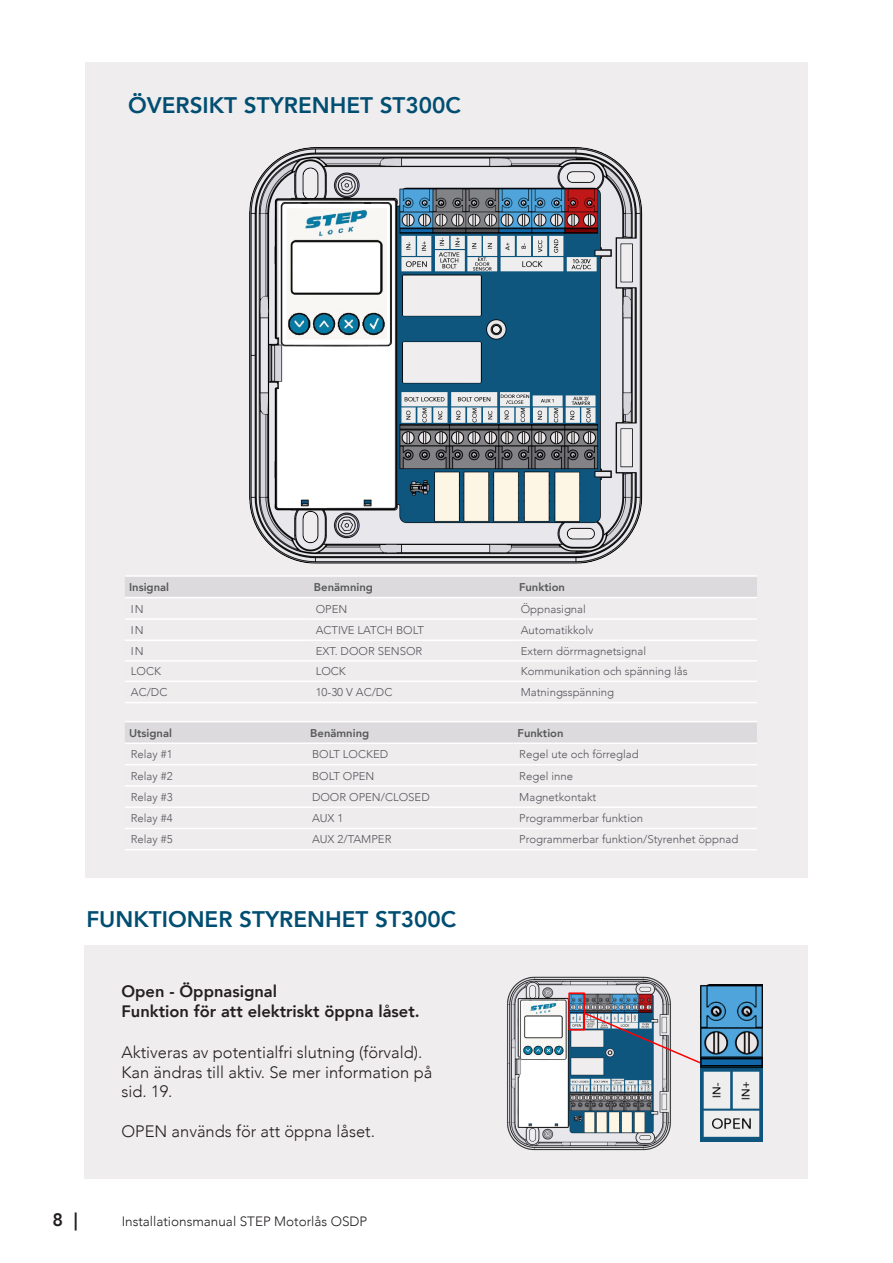
<style>
.page{position:relative;width:893px;height:1263px;background:#fff}
.page>*{position:absolute;margin:0;border:0;box-sizing:border-box;transform-origin:0 0}
.t1{font:800 22.5px "Avenir LT Com";color:#004e71}
.t2{font:800 18px "Avenir LT Com";color:#231f20}
.t3{font:300 16.5px/19.8px "Avenir LT Com";color:#231f20}
.t4{font:800 16.5px "Avenir LT Com";color:#231f20}
.t5{font:300 13.5px "Avenir LT Com";color:#231f20}
.Tabell_bröd{font:300 11.25px "Avenir LT Com";color:#54555a}
.Tabell_rubrik{font:800 11.25px "Avenir LT Com";color:#57585a}
</style>
<div class="page">
<div style="left:85px;top:62px;width:722px;height:816px;background:#f0edee"></div>
<img style="left:249px;top:147px;width:394px;height:417px">
<div style="left:125px;top:577px;width:632px;height:20px;background:#dcdadc"></div>
<hr style="left:125px;top:575px;width:185px;height:2px;background:#fff">
<hr style="left:310px;top:575px;width:205px;height:2px;background:#fff">
<hr style="left:515px;top:575px;width:242px;height:2px;background:#fff">
<hr style="left:125px;top:597px;width:185px;height:1px;background:#fff">
<hr style="left:310px;top:597px;width:205px;height:1px;background:#fff">
<hr style="left:515px;top:597px;width:242px;height:1px;background:#fff">
<hr style="left:125px;top:618px;width:185px;height:2px;background:#fff">
<hr style="left:310px;top:618px;width:205px;height:2px;background:#fff">
<hr style="left:515px;top:618px;width:242px;height:2px;background:#fff">
<hr style="left:125px;top:639px;width:185px;height:2px;background:#fff">
<hr style="left:310px;top:639px;width:205px;height:2px;background:#fff">
<hr style="left:515px;top:639px;width:242px;height:2px;background:#fff">
<hr style="left:125px;top:660px;width:185px;height:1px;background:#fff">
<hr style="left:310px;top:660px;width:205px;height:1px;background:#fff">
<hr style="left:515px;top:660px;width:242px;height:1px;background:#fff">
<hr style="left:125px;top:680px;width:185px;height:2px;background:#fff">
<hr style="left:310px;top:680px;width:205px;height:2px;background:#fff">
<hr style="left:515px;top:680px;width:242px;height:2px;background:#fff">
<hr style="left:125px;top:702px;width:185px;height:1px;background:#fff">
<hr style="left:310px;top:702px;width:205px;height:1px;background:#fff">
<hr style="left:515px;top:702px;width:242px;height:1px;background:#fff">
<div style="left:125px;top:723px;width:632px;height:19px;background:#dcdadc"></div>
<hr style="left:125px;top:721px;width:181px;height:1px;background:#fff">
<hr style="left:306px;top:721px;width:207px;height:1px;background:#fff">
<hr style="left:513px;top:721px;width:244px;height:1px;background:#fff">
<hr style="left:125px;top:742px;width:181px;height:2px;background:#fff">
<hr style="left:306px;top:742px;width:207px;height:2px;background:#fff">
<hr style="left:513px;top:742px;width:244px;height:2px;background:#fff">
<hr style="left:125px;top:764px;width:181px;height:1px;background:#fff">
<hr style="left:306px;top:764px;width:207px;height:1px;background:#fff">
<hr style="left:513px;top:764px;width:244px;height:1px;background:#fff">
<hr style="left:125px;top:785px;width:181px;height:2px;background:#fff">
<hr style="left:306px;top:785px;width:207px;height:2px;background:#fff">
<hr style="left:513px;top:785px;width:244px;height:2px;background:#fff">
<hr style="left:125px;top:806px;width:181px;height:2px;background:#fff">
<hr style="left:306px;top:806px;width:207px;height:2px;background:#fff">
<hr style="left:513px;top:806px;width:244px;height:2px;background:#fff">
<hr style="left:125px;top:828px;width:181px;height:1px;background:#fff">
<hr style="left:306px;top:828px;width:207px;height:1px;background:#fff">
<hr style="left:513px;top:828px;width:244px;height:1px;background:#fff">
<hr style="left:125px;top:849px;width:181px;height:1px;background:#fff">
<hr style="left:306px;top:849px;width:207px;height:1px;background:#fff">
<hr style="left:513px;top:849px;width:244px;height:1px;background:#fff">
<div style="left:84px;top:945px;width:724px;height:233px;background:#f0edee"></div>
<img style="left:507px;top:976px;width:164px;height:175px">
<div style="left:568px;top:992px;width:17px;height:38px;border:2px solid #f00"></div>
<svg style="left:582px;top:1011px;width:118px;height:54px"></svg>
<img style="left:700px;top:985px;width:63px;height:157px">
<p class="t1" style="left:128px;top:92px;width:334px">ÖVERSIKT STYRENHET ST300C</p>
<p class="Tabell_rubrik" style="left:129px;top:580px;width:42px">Insignal</p>
<p class="Tabell_rubrik" style="left:314px;top:580px;width:60px">Benämning</p>
<p class="Tabell_rubrik" style="left:519px;top:580px;width:48px">Funktion</p>
<p class="Tabell_bröd" style="left:131px;top:602px;width:14px">IN</p>
<p class="Tabell_bröd" style="left:316px;top:602px;width:33px">OPEN</p>
<p class="Tabell_bröd" style="left:521px;top:602px;width:67px">Öppnasignal</p>
<p class="Tabell_bröd" style="left:131px;top:623px;width:14px">IN</p>
<p class="Tabell_bröd" style="left:316px;top:623px;width:110px">ACTIVE LATCH BOLT</p>
<p class="Tabell_bröd" style="left:521px;top:623px;width:74px">Automatikkolv</p>
<p class="Tabell_bröd" style="left:131px;top:644px;width:14px">IN</p>
<p class="Tabell_bröd" style="left:316px;top:644px;width:108px">EXT. DOOR SENSOR</p>
<p class="Tabell_bröd" style="left:521px;top:644px;width:127px">Extern dörrmagnetsignal</p>
<p class="Tabell_bröd" style="left:131px;top:665px;width:32px">LOCK</p>
<p class="Tabell_bröd" style="left:316px;top:665px;width:32px">LOCK</p>
<p class="Tabell_bröd" style="left:521px;top:665px;width:168px">Kommunikation och spänning lås</p>
<p class="Tabell_bröd" style="left:131px;top:686px;width:38px">AC/DC</p>
<p class="Tabell_bröd" style="left:316px;top:686px;width:78px">10-30 V AC/DC</p>
<p class="Tabell_bröd" style="left:521px;top:686px;width:95px">Matningsspänning</p>
<p class="Tabell_rubrik" style="left:129px;top:726px;width:44px">Utsignal</p>
<p class="Tabell_rubrik" style="left:310px;top:726px;width:60px">Benämning</p>
<p class="Tabell_rubrik" style="left:517px;top:726px;width:48px">Funktion</p>
<p class="Tabell_bröd" style="left:131px;top:748px;width:43px">Relay #1</p>
<p class="Tabell_bröd" style="left:312px;top:748px;width:78px">BOLT LOCKED</p>
<p class="Tabell_bröd" style="left:519px;top:748px;width:121px">Regel ute och förreglad</p>
<p class="Tabell_bröd" style="left:131px;top:769px;width:43px">Relay #2</p>
<p class="Tabell_bröd" style="left:312px;top:769px;width:64px">BOLT OPEN</p>
<p class="Tabell_bröd" style="left:519px;top:769px;width:55px">Regel inne</p>
<p class="Tabell_bröd" style="left:131px;top:790px;width:43px">Relay #3</p>
<p class="Tabell_bröd" style="left:312px;top:790px;width:119px">DOOR OPEN/CLOSED</p>
<p class="Tabell_bröd" style="left:519px;top:790px;width:79px">Magnetkontakt</p>
<p class="Tabell_bröd" style="left:131px;top:811px;width:43px">Relay #4</p>
<p class="Tabell_bröd" style="left:312px;top:811px;width:33px">AUX 1</p>
<p class="Tabell_bröd" style="left:519px;top:811px;width:125px">Programmerbar funktion</p>
<p class="Tabell_bröd" style="left:131px;top:833px;width:43px">Relay #5</p>
<p class="Tabell_bröd" style="left:312px;top:833px;width:81px">AUX 2/TAMPER</p>
<p class="Tabell_bröd" style="left:519px;top:833px;width:221px">Programmerbar funktion/Styrenhet öppnad</p>
<p class="t1" style="left:86px;top:906px;width:371px">FUNKTIONER STYRENHET ST300C</p>
<p class="t4" style="left:122px;top:982px;width:157px">Open - Öppnasignal</p>
<p class="t4" style="left:122px;top:1001px;width:300px">Funktion för att elektriskt öppna låset.</p>
<p class="t3" style="left:122px;top:1042px;width:302px">Aktiveras av potentialfri slutning (förvald).</p>
<p class="t3" style="left:122px;top:1062px;width:312px">Kan ändras till aktiv. Se mer information på sid. 19.</p>
<p class="t3" style="left:122px;top:1121px;width:255px">OPEN används för att öppna låset.</p>
<h2 class="t2" style="left:52px;top:1208px;width:27px">8 |</h2>
<p class="t5" style="left:122px;top:1213px;width:247px">Installationsmanual STEP Motorlås OSDP</p>
</div>
